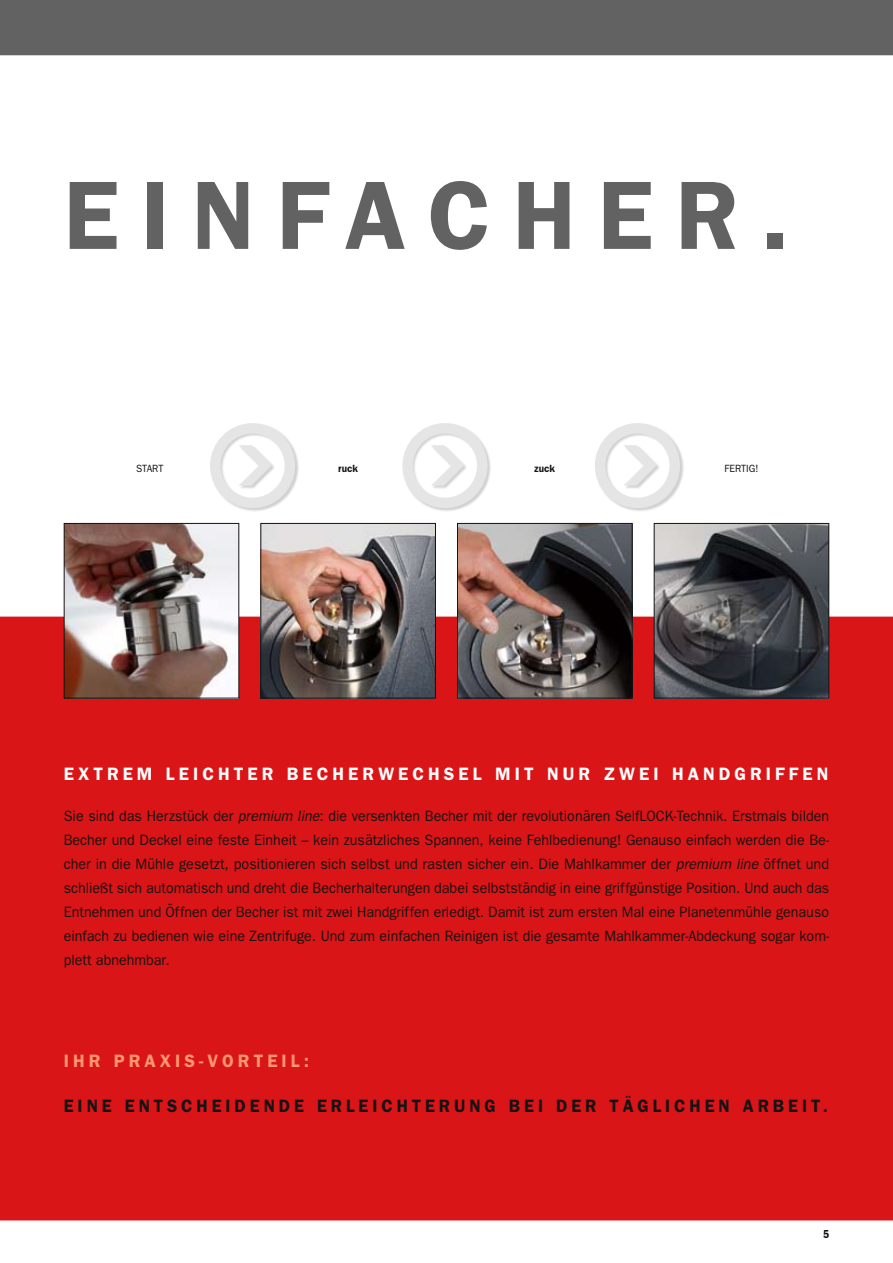
<style>
.page{position:relative;width:893px;height:1263px;background:#fff}
.page>*{position:absolute;margin:0;border:0;box-sizing:border-box;transform-origin:0 0}
.t1{font:600 97.5px "Franklin Gothic";letter-spacing:.23em;color:#626262}
.t2{font:600 18px "Franklin Gothic";letter-spacing:.23em;color:#151313;scale:.95 1}
.t3{font:600 18px "Franklin Gothic";letter-spacing:.23em;color:#fffefd}
.t4{font:600 18px "Franklin Gothic";letter-spacing:.23em;color:#fe9771}
.t5{font:15px/24px "Franklin Gothic";color:#151313;text-align:justify;scale:.95 1}
.t6{font:10.5px "Franklin Gothic";color:#151313;scale:.95 1}
.t7{font:600 10.5px "Franklin Gothic";color:#151313;scale:.95 1}
.s1{font-style:italic}
</style>
<div class="page">
<div style="left:0;top:617px;width:893px;height:603px;background:#da1517"></div>
<div style="left:0;top:0;width:893px;height:55px;background:#626262"></div>
<div style="left:210px;top:423px;width:90px;height:90px;background:#151313;opacity:.5"></div>
<div style="left:210px;top:423px;width:85px;height:85px;border:10px solid #bfbfc0;border-radius:50%"></div>
<svg style="left:239px;top:445px;width:33px;height:41px"></svg>
<img style="left:66px;top:525px;width:171px;height:171px">
<div style="left:64px;top:523px;width:175px;height:175px;border:1px solid #151313"></div>
<img style="left:262px;top:525px;width:172px;height:171px">
<div style="left:260px;top:523px;width:176px;height:175px;border:1px solid #151313"></div>
<img style="left:459px;top:525px;width:171px;height:171px">
<div style="left:457px;top:523px;width:175px;height:175px;border:1px solid #151313"></div>
<img style="left:656px;top:525px;width:171px;height:171px">
<div style="left:654px;top:523px;width:175px;height:175px;border:1px solid #151313"></div>
<div style="left:402px;top:423px;width:91px;height:90px;background:#151313;opacity:.5"></div>
<div style="left:402px;top:423px;width:85px;height:85px;border:10px solid #bfbfc0;border-radius:50%"></div>
<svg style="left:431px;top:445px;width:33px;height:41px"></svg>
<div style="left:594px;top:423px;width:91px;height:90px;background:#151313;opacity:.5"></div>
<div style="left:595px;top:423px;width:85px;height:85px;border:10px solid #bfbfc0;border-radius:50%"></div>
<svg style="left:623px;top:445px;width:33px;height:41px"></svg>
<h1 class="t1" style="left:64px;top:158px;width:727px">EINFACHER.</h1>
<p class="t6" style="left:136px;top:462px;width:14px">Start</p>
<p class="t7" style="left:338px;top:462px;width:22px">RUCK</p>
<p class="t7" style="left:535px;top:462px;width:23px">ZUCK</p>
<p class="t6" style="left:725px;top:462px;width:12px">Fertig</p>
<p class="t6" style="left:755px;top:462px;width:5px">!</p>
<p class="t3" style="left:64px;top:763px;width:766px">EXTREM LEICHTER BECHERW ECHSEL MIT NUR ZW EI H ANDGRIFFEN</p>
<p class="t5" style="left:64px;top:803px;width:807px">Sie sind das Herzstück der <span class="s1">premium line</span>: die versenkten Becher mit der revolutionären SelfLOCK-Technik. Erstmals bilden Becher und Deckel eine feste Einheit – kein zusätzliches Spannen, keine Fehlbedienung! Genauso einfach werden die Be&shy;cher in die Mühle gesetzt, positionieren sich selbst und rasten sicher ein. Die Mahlkammer der <span class="s1">premium line</span> öffnet und schließt sich automatisch und dreht die Becherhalterungen dabei selbstständig in eine griffgünstige Position. Und auch das Entnehmen und Öffnen der Becher ist mit zwei Handgriffen erledigt. Damit ist zum ersten Mal eine Planetenmühle genauso einfach zu bedienen wie eine Zentrifuge. Und zum einfachen Reinigen ist die gesamte Mahlkammer-Abdeckung sogar kom&shy;plett abnehmbar.</p>
<p class="t4" style="left:64px;top:1050px;width:247px">I HR PRAXIS-VORTEIL:</p>
<p class="t2" style="left:64px;top:1095px;width:806px">EINE ENTSCHEIDENDE ERLEICHTERUNG BEI DER TÄGLICHEN ARBEIT.</p>
</div>
